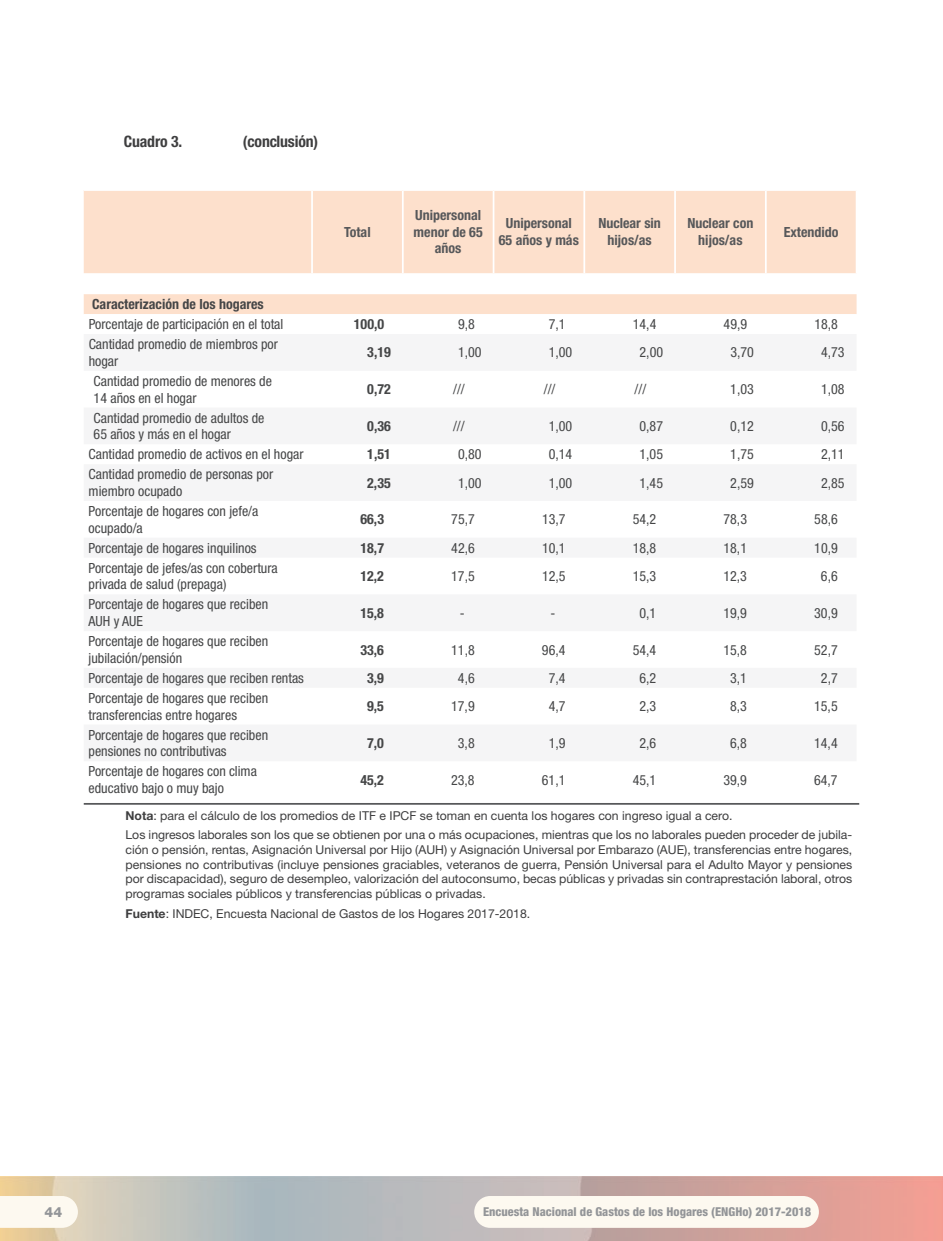
<style>
.page{position:relative;width:943px;height:1241px;background:#fff}
.page>*{position:absolute;margin:0;border:0;box-sizing:border-box;transform-origin:0 0}
.t1{font:700 condensed 15.75px "Helvetica Neue LT Std";letter-spacing:-.01em;color:#3e3e3f}
.t2{font:condensed 14px/16.8px "Helvetica Neue LT Std";color:#454647}
.t3{font:700 condensed 14px/16.8px "Helvetica Neue LT Std";color:#57585a;text-align:center}
.t4{font:700 condensed 14px "Helvetica Neue LT Std";color:#454647}
.t5{font:800 14px "Helvetica Neue LT Std";color:#939598}
.t6{font:12.25px/14.7px "Helvetica Neue LT Std";color:#3e3e3f}
.t7{font:800 condensed 12.25px "Helvetica Neue LT Std";color:#939598}
.s1{font-weight:700}
</style>
<div class="page">
<svg style="left:0;top:1195px;width:78px;height:32px"></svg>
<div style="left:474px;top:1195px;width:345px;height:32px;background:#fdf9f0;border-radius:16px"></div>
<svg style="left:84px;top:191px;width:772px;height:123px;fill:#fde0cc"></svg>
<hr style="left:311px;top:191px;width:2px;height:82px;background:#fff">
<hr style="left:402px;top:191px;width:1px;height:82px;background:#fff">
<hr style="left:492px;top:191px;width:2px;height:82px;background:#fff">
<hr style="left:583px;top:191px;width:2px;height:82px;background:#fff">
<hr style="left:674px;top:191px;width:2px;height:82px;background:#fff">
<hr style="left:765px;top:191px;width:1px;height:82px;background:#fff">
<hr style="left:855px;top:191px;width:2px;height:82px;background:#fff">
<hr style="left:84px;top:802px;width:775px;height:2px;background:#57585a">
<p class="t1" style="left:124px;top:132px;width:60px">Cuadro 3.</p>
<p class="t1" style="left:243px;top:132px;width:77px">(conclusión)</p>
<p class="t3" style="left:344px;top:223px;width:28px">Total</p>
<p class="t3" style="left:413px;top:206px;width:71px">Unipersonal menor de 65 años</p>
<p class="t3" style="left:499px;top:214px;width:81px">Unipersonal<br>65 años y más</p>
<p class="t3" style="left:598px;top:214px;width:64px">Nuclear sin hijos/as</p>
<p class="t3" style="left:687px;top:214px;width:68px">Nuclear con hijos/as</p>
<p class="t3" style="left:783px;top:223px;width:56px">Extendido</p>
<p class="t4" style="left:92px;top:296px;width:173px">Caracterización de los hogares</p>
<p class="t2" style="left:89px;top:315px;width:196px">Porcentaje de participación en el total</p>
<p class="t4" style="left:354px;top:315px;width:32px">100,0</p>
<p class="t2" style="left:458px;top:315px;width:18px">9,8</p>
<p class="t2" style="left:549px;top:315px;width:18px">7,1</p>
<p class="t2" style="left:633px;top:315px;width:25px">14,4</p>
<p class="t2" style="left:723px;top:315px;width:25px">49,9</p>
<p class="t2" style="left:814px;top:315px;width:25px">18,8</p>
<p class="t2" style="left:89px;top:335px;width:191px">Cantidad promedio de miembros por hogar</p>
<p class="t4" style="left:367px;top:344px;width:25px">3,19</p>
<p class="t2" style="left:458px;top:344px;width:25px">1,00</p>
<p class="t2" style="left:549px;top:344px;width:25px">1,00</p>
<p class="t2" style="left:639px;top:344px;width:25px">2,00</p>
<p class="t2" style="left:730px;top:344px;width:25px">3,70</p>
<p class="t2" style="left:821px;top:344px;width:25px">4,73</p>
<p class="t2" style="left:94px;top:372px;width:180px">Cantidad promedio de menores de<br>14 años en el hogar</p>
<p class="t4" style="left:367px;top:380px;width:25px">0,72</p>
<p class="t2" style="left:453px;top:380px;width:13px">///</p>
<p class="t2" style="left:544px;top:380px;width:13px">///</p>
<p class="t2" style="left:634px;top:380px;width:13px">///</p>
<p class="t2" style="left:730px;top:380px;width:25px">1,03</p>
<p class="t2" style="left:821px;top:380px;width:25px">1,08</p>
<p class="t2" style="left:94px;top:409px;width:172px">Cantidad promedio de adultos de<br>65 años y más en el hogar</p>
<p class="t4" style="left:367px;top:417px;width:25px">0,36</p>
<p class="t2" style="left:453px;top:417px;width:13px">///</p>
<p class="t2" style="left:549px;top:417px;width:25px">1,00</p>
<p class="t2" style="left:639px;top:417px;width:25px">0,87</p>
<p class="t2" style="left:730px;top:417px;width:25px">0,12</p>
<p class="t2" style="left:821px;top:417px;width:25px">0,56</p>
<p class="t2" style="left:89px;top:446px;width:216px">Cantidad promedio de activos en el hogar</p>
<p class="t4" style="left:367px;top:446px;width:25px">1,51</p>
<p class="t2" style="left:458px;top:446px;width:25px">0,80</p>
<p class="t2" style="left:549px;top:446px;width:25px">0,14</p>
<p class="t2" style="left:639px;top:446px;width:25px">1,05</p>
<p class="t2" style="left:730px;top:446px;width:25px">1,75</p>
<p class="t2" style="left:821px;top:446px;width:25px">2,11</p>
<p class="t2" style="left:89px;top:465px;width:186px">Cantidad promedio de personas por miembro ocupado</p>
<p class="t4" style="left:367px;top:474px;width:25px">2,35</p>
<p class="t2" style="left:458px;top:474px;width:25px">1,00</p>
<p class="t2" style="left:549px;top:474px;width:25px">1,00</p>
<p class="t2" style="left:639px;top:474px;width:25px">1,45</p>
<p class="t2" style="left:730px;top:474px;width:25px">2,59</p>
<p class="t2" style="left:821px;top:474px;width:25px">2,85</p>
<p class="t2" style="left:89px;top:502px;width:171px">Porcentaje de hogares con jefe/a ocupado/a</p>
<p class="t4" style="left:360px;top:511px;width:25px">66,3</p>
<p class="t2" style="left:451px;top:511px;width:25px">75,7</p>
<p class="t2" style="left:542px;top:511px;width:25px">13,7</p>
<p class="t2" style="left:632px;top:511px;width:25px">54,2</p>
<p class="t2" style="left:723px;top:511px;width:25px">78,3</p>
<p class="t2" style="left:814px;top:511px;width:25px">58,6</p>
<p class="t2" style="left:89px;top:539px;width:169px">Porcentaje de hogares inquilinos</p>
<p class="t4" style="left:360px;top:539px;width:25px">18,7</p>
<p class="t2" style="left:451px;top:539px;width:25px">42,6</p>
<p class="t2" style="left:542px;top:539px;width:25px">10,1</p>
<p class="t2" style="left:632px;top:539px;width:25px">18,8</p>
<p class="t2" style="left:723px;top:539px;width:25px">18,1</p>
<p class="t2" style="left:814px;top:539px;width:25px">10,9</p>
<p class="t2" style="left:89px;top:559px;width:191px">Porcentaje de jefes/as con cobertura privada de salud (prepaga)</p>
<p class="t4" style="left:360px;top:567px;width:25px">12,2</p>
<p class="t2" style="left:451px;top:567px;width:25px">17,5</p>
<p class="t2" style="left:542px;top:567px;width:25px">12,5</p>
<p class="t2" style="left:632px;top:567px;width:25px">15,3</p>
<p class="t2" style="left:723px;top:567px;width:25px">12,3</p>
<p class="t2" style="left:821px;top:567px;width:18px">6,6</p>
<p class="t2" style="left:89px;top:596px;width:181px">Porcentaje de hogares que reciben<br>AUH y AUE</p>
<p class="t4" style="left:360px;top:604px;width:25px">15,8</p>
<p class="t2" style="left:460px;top:604px;width:6px">-</p>
<p class="t2" style="left:550px;top:604px;width:6px">-</p>
<p class="t2" style="left:639px;top:604px;width:18px">0,1</p>
<p class="t2" style="left:723px;top:604px;width:25px">19,9</p>
<p class="t2" style="left:814px;top:604px;width:25px">30,9</p>
<p class="t2" style="left:89px;top:632px;width:181px">Porcentaje de hogares que reciben jubilación/pensión</p>
<p class="t4" style="left:360px;top:641px;width:25px">33,6</p>
<p class="t2" style="left:451px;top:641px;width:25px">11,8</p>
<p class="t2" style="left:542px;top:641px;width:25px">96,4</p>
<p class="t2" style="left:632px;top:641px;width:25px">54,4</p>
<p class="t2" style="left:723px;top:641px;width:25px">15,8</p>
<p class="t2" style="left:814px;top:641px;width:25px">52,7</p>
<p class="t2" style="left:89px;top:669px;width:217px">Porcentaje de hogares que reciben rentas</p>
<p class="t4" style="left:367px;top:669px;width:18px">3,9</p>
<p class="t2" style="left:458px;top:669px;width:18px">4,6</p>
<p class="t2" style="left:548px;top:669px;width:18px">7,4</p>
<p class="t2" style="left:639px;top:669px;width:18px">6,2</p>
<p class="t2" style="left:730px;top:669px;width:18px">3,1</p>
<p class="t2" style="left:821px;top:669px;width:18px">2,7</p>
<p class="t2" style="left:89px;top:689px;width:181px">Porcentaje de hogares que reciben transferencias entre hogares</p>
<p class="t4" style="left:367px;top:697px;width:18px">9,5</p>
<p class="t2" style="left:451px;top:697px;width:25px">17,9</p>
<p class="t2" style="left:548px;top:697px;width:18px">4,7</p>
<p class="t2" style="left:639px;top:697px;width:18px">2,3</p>
<p class="t2" style="left:730px;top:697px;width:18px">8,3</p>
<p class="t2" style="left:814px;top:697px;width:25px">15,5</p>
<p class="t2" style="left:88px;top:726px;width:181px">Porcentaje de hogares que reciben pensiones no contributivas</p>
<p class="t4" style="left:367px;top:734px;width:18px">7,0</p>
<p class="t2" style="left:458px;top:734px;width:18px">3,8</p>
<p class="t2" style="left:548px;top:734px;width:18px">1,9</p>
<p class="t2" style="left:639px;top:734px;width:18px">2,6</p>
<p class="t2" style="left:730px;top:734px;width:18px">6,8</p>
<p class="t2" style="left:814px;top:734px;width:25px">14,4</p>
<p class="t2" style="left:88px;top:762px;width:170px">Porcentaje de hogares con clima educativo bajo o muy bajo</p>
<p class="t4" style="left:360px;top:771px;width:25px">45,2</p>
<p class="t2" style="left:451px;top:771px;width:25px">23,8</p>
<p class="t2" style="left:542px;top:771px;width:25px">61,1</p>
<p class="t2" style="left:632px;top:771px;width:25px">45,1</p>
<p class="t2" style="left:723px;top:771px;width:25px">39,9</p>
<p class="t2" style="left:814px;top:771px;width:25px">64,7</p>
<p class="t6" style="left:125px;top:805px;width:728px;line-height:19.6px"><span class="s1">Nota</span>: para el cálculo de los promedios de ITF e IPCF se toman en cuenta los hogares con ingreso igual a cero.<br>Los ingresos laborales son los que se obtienen por una o más ocupaciones, mientras que los no laborales pueden proceder de jubila-</p>
<p class="t6" style="left:125px;top:842px;width:728px;text-align:justify">ción o pensión, rentas, Asignación Universal por Hijo (AUH) y Asignación Universal por Embarazo (AUE), transferencias entre hogares, pensiones no contributivas (incluye pensiones graciables, veteranos de guerra, Pensión Universal para el Adulto Mayor y pensiones por discapacidad), seguro de desempleo, valorización del autoconsumo, becas públicas y privadas sin contraprestación laboral, otros programas sociales públicos y transferencias públicas o privadas.</p>
<p class="t6" style="left:125px;top:905px;width:406px"><span class="s1">Fuente</span>: INDEC, Encuesta Nacional de Gastos de los Hogares 2017-2018.</p>
<p class="t5" style="left:45px;top:1203px;width:19px">44</p>
<p class="t7" style="left:483px;top:1204px;width:329px">Encuesta Nacional de Gastos de los Hogares (ENGHo) 2017-2018</p>
</div>
